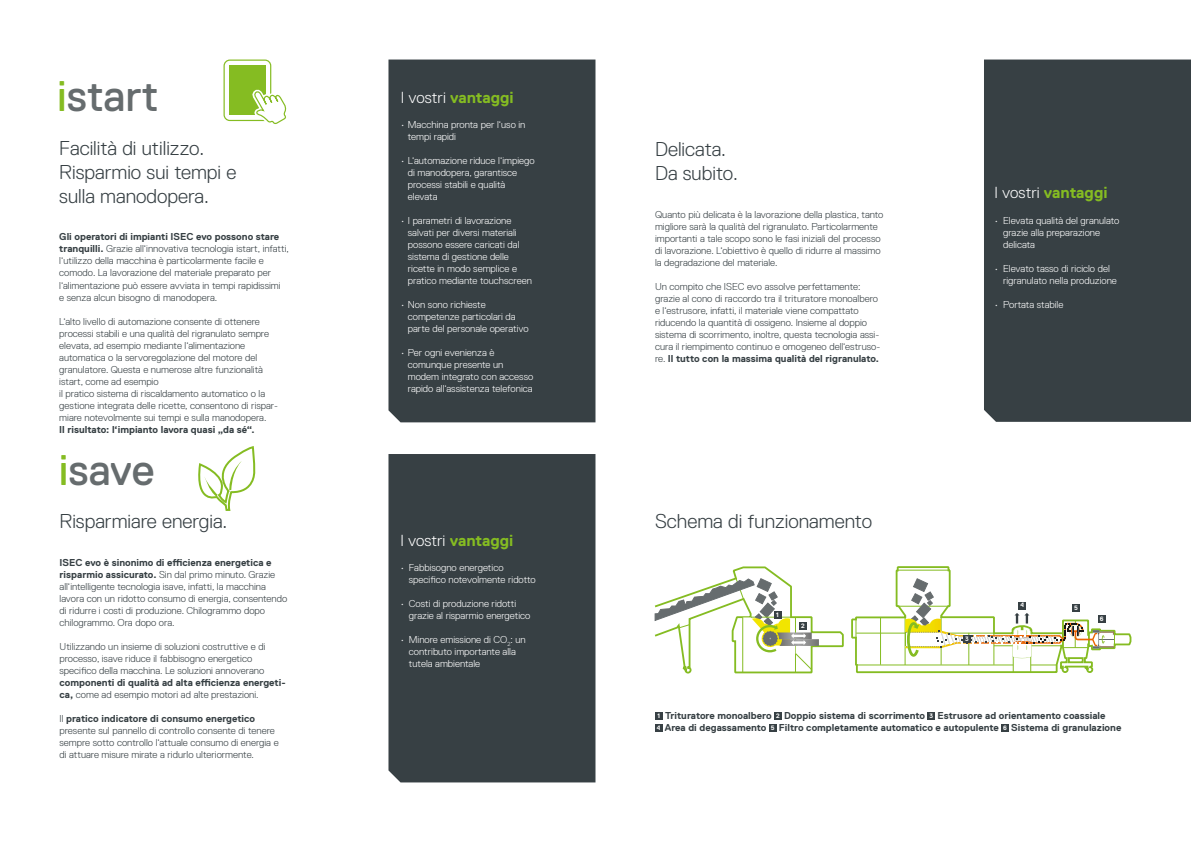
<style>
.page{position:relative;width:1191px;height:842px;background:#fff}
.page>*{position:absolute;margin:0;border:0;box-sizing:border-box;transform-origin:0 0}
.t1{font:44px "Replica Std";color:#666c6e}
.t2{font:300 20px/24px "Replica Std";color:#374044}
.t3{font:700 16px "Replica Std";color:#85bc22}
.t4{font:300 10px/12px "Replica Std";color:#374044}
.t5{font:300 10px/12px "Replica Std";color:#fff}
.t6{font:700 10px/12px "Replica Std";color:#374044}
.t7{font:700 6.4px "Replica Std";color:#fff}
.s1{color:#85bc22}
.s2{font-weight:700}
.s3{font-weight:300}
.s4{font-weight:300;color:#fff}
.s5{font-size:6.4px;color:#fff}
</style>
<div class="page">
<div style="left:984px;top:60px;width:207px;height:362px;background:#374044"></div>
<div style="left:229px;top:65px;width:36px;height:50px;background:#85bc22"></div>
<div style="left:223px;top:60px;width:48px;height:61px;border:1px solid #85bc22;border-radius:6px"></div>
<svg style="left:251px;top:88px;width:36px;height:36px"></svg>
<div style="left:388px;top:60px;width:207px;height:362px;background:#374044"></div>
<div style="left:655px;top:712px;width:7px;height:7px;background:#374044"></div>
<div style="left:774px;top:712px;width:7px;height:7px;background:#374044"></div>
<div style="left:927px;top:712px;width:8px;height:7px;background:#374044"></div>
<div style="left:655px;top:724px;width:7px;height:7px;background:#374044"></div>
<div style="left:769px;top:724px;width:7px;height:7px;background:#374044"></div>
<div style="left:1001px;top:724px;width:7px;height:7px;background:#374044"></div>
<svg style="left:198px;top:447px;width:57px;height:64px"></svg>
<div style="left:388px;top:454px;width:207px;height:328px;background:#374044"></div>
<svg style="left:654px;top:566px;width:190px;height:108px"></svg>
<svg style="left:851px;top:566px;width:281px;height:108px"></svg>
<div style="left:774px;top:611px;width:7px;height:7px;background:#374044"></div>
<div style="left:799px;top:622px;width:7px;height:8px;background:#374044"></div>
<div style="left:963px;top:635px;width:7px;height:8px;background:#374044"></div>
<div style="left:1018px;top:602px;width:8px;height:7px;background:#374044"></div>
<div style="left:1072px;top:604px;width:7px;height:8px;background:#374044"></div>
<div style="left:1098px;top:615px;width:7px;height:8px;background:#374044"></div>
<h1 class="t1" style="left:57px;top:72px;width:103px"><span class="s1">i</span>start</h1>
<h2 class="t2" style="left:59px;top:136px;width:178px">Facilità di utilizzo.<br>Risparmio sui tempi e sulla manodopera.</h2>
<p class="t4" style="left:59px;top:231px;width:231px"><span class="s2">Gli operatori di impianti ISEC evo possono stare tranquilli.</span> Grazie all‘innovativa tecnologia istart, infatti, l‘utilizzo della macchina è particolarmente facile e comodo. La lavorazione del materiale preparato per l‘alimentazione può essere avviata in tempi rapidissimi<br>e senza alcun bisogno di manodopera.</p>
<p class="t4" style="left:59px;top:315px;width:220px">L‘alto livello di automazione consente di ottenere processi stabili e una qualità del rigranulato sempre elevata, ad esempio mediante l‘alimentazione automatica o la servoregolazione del motore del granulatore. Questa e numerose altre funzionalità istart, come ad esempio<br>il pratico sistema di riscaldamento automatico o la gestione integrata delle ricette, consentono di rispar&shy;miare notevolmente sui tempi e sulla manodopera.</p>
<p class="t6" style="left:59px;top:423px;width:197px">Il risultato: l‘impianto lavora quasi „da sé“.</p>
<h1 class="t1" style="left:59px;top:445px;width:97px"><span class="s1">i</span>save</h1>
<h2 class="t2" style="left:60px;top:509px;width:169px">Risparmiare energia.</h2>
<p class="t4" style="left:60px;top:557px;width:229px"><span class="s2">ISEC evo è sinonimo di efficienza energetica e risparmio assicurato.</span> Sin dal primo minuto. Grazie all‘intelligente tecnologia isave, infatti, la macchina lavora con un ridotto consumo di energia, consentendo di ridurre i costi di produzione. Chilogrammo dopo chilogrammo. Ora dopo ora.</p>
<p class="t4" style="left:60px;top:641px;width:207px">Utilizzando un insieme di soluzioni costruttive e di processo, isave riduce il fabbisogno energetico specifico della macchina. Le soluzioni annoverano</p>
<p class="t6" style="left:60px;top:677px;width:228px">componenti di qualità ad alta efficienza energeti&shy;ca, <span class="s3">come ad esempio motori ad alte prestazioni.</span></p>
<p class="t4" style="left:60px;top:713px;width:221px">Il <span class="s2">pratico indicatore di consumo energetico </span>presente sul pannello di controllo consente di tenere sempre sotto controllo l‘attuale consumo di energia e di attuare misure mirate a ridurlo ulteriormente.</p>
<h3 class="t3" style="left:401px;top:88px;width:114px"><span class="s4">I vostri</span> vantaggi</h3>
<p class="t5" style="left:408px;top:118px;width:119px;text-indent:-7px">• Macchina pronta per l‘uso in tempi rapidi</p>
<p class="t5" style="left:408px;top:154px;width:128px;text-indent:-7px">• L‘automazione riduce l‘impiego di manodopera, garantisce processi stabili e qualità elevata</p>
<p class="t5" style="left:408px;top:214px;width:125px;text-indent:-7px">• I parametri di lavorazione salvati per diversi materiali possono essere caricati dal sistema di gestione delle ricette in modo semplice e pratico mediante touchscreen</p>
<p class="t5" style="left:408px;top:298px;width:122px;text-indent:-7px">• Non sono richieste competenze particolari da parte del personale operativo</p>
<p class="t5" style="left:408px;top:346px;width:127px;text-indent:-7px">• Per ogni evenienza è comunque presente un modem integrato con accesso rapido all‘assistenza telefonica</p>
<h3 class="t3" style="left:400px;top:531px;width:114px"><span class="s4">I vostri</span> vantaggi</h3>
<p class="t5" style="left:409px;top:562px;width:128px;text-indent:-8px">• Fabbisogno energetico specifico notevolmente ridotto</p>
<p class="t5" style="left:409px;top:598px;width:123px;text-indent:-8px">• Costi di produzione ridotti grazie al risparmio energetico</p>
<p class="t5" style="left:409px;top:634px;width:118px;text-indent:-9px">• Minore emissione di CO<sub>2</sub>: un contributo importante alla tutela ambientale</p>
<h2 class="t2" style="left:655px;top:137px;width:84px">Delicata.<br>Da subito.</h2>
<p class="t4" style="left:655px;top:208px;width:230px">Quanto più delicata è la lavorazione della plastica, tanto migliore sarà la qualità del rigranulato. Particolarmente importanti a tale scopo sono le fasi iniziali del processo di lavorazione. L‘obiettivo è quello di ridurre al massimo la degradazione del materiale.</p>
<p class="t4" style="left:655px;top:280px;width:227px">Un compito che ISEC evo assolve perfettamente: grazie al cono di raccordo tra il trituratore monoalbero e l‘estrusore, infatti, il materiale viene compattato riducendo la quantità di ossigeno. Insieme al doppio sistema di scorrimento, inoltre, questa tecnologia assi&shy;cura il riempimento continuo e omogeneo dell‘estruso&shy;re. <span class="s2">Il tutto con la massima qualità del rigranulato.</span></p>
<h2 class="t2" style="left:655px;top:509px;width:218px">Schema di funzionamento</h2>
<p class="t7" style="left:776px;top:611px;width:4px">1</p>
<p class="t7" style="left:801px;top:622px;width:5px">2</p>
<h3 class="t3" style="left:994px;top:184px;width:114px"><span class="s4">I vostri</span> vantaggi</h3>
<p class="t5" style="left:1003px;top:214px;width:118px;text-indent:-8px">• Elevata qualità del granulato grazie alla preparazione delicata</p>
<p class="t5" style="left:1003px;top:262px;width:115px;text-indent:-8px">• Elevato tasso di riciclo del rigranulato nella produzione</p>
<p class="t5" style="left:994px;top:298px;width:70px">• Portata stabile</p>
<p class="t7" style="left:965px;top:635px;width:5px">3</p>
<p class="t7" style="left:1020px;top:602px;width:5px">4</p>
<p class="t7" style="left:1074px;top:604px;width:5px">5</p>
<p class="t7" style="left:1099px;top:615px;width:5px">6</p>
<p class="t6" style="left:657px;top:710px;width:466px"><span class="s5">1</span> Trituratore monoalbero <sup>2</sup> Doppio sistema di scorrimento <span class="s5">3</span> Estrusore ad orientamento coassiale<br><span class="s5">4</span> Area di degassamento <span class="s5">5</span> Filtro completamente automatico e autopulente <span class="s5">6</span> Sistema di granulazione</p>
</div>
